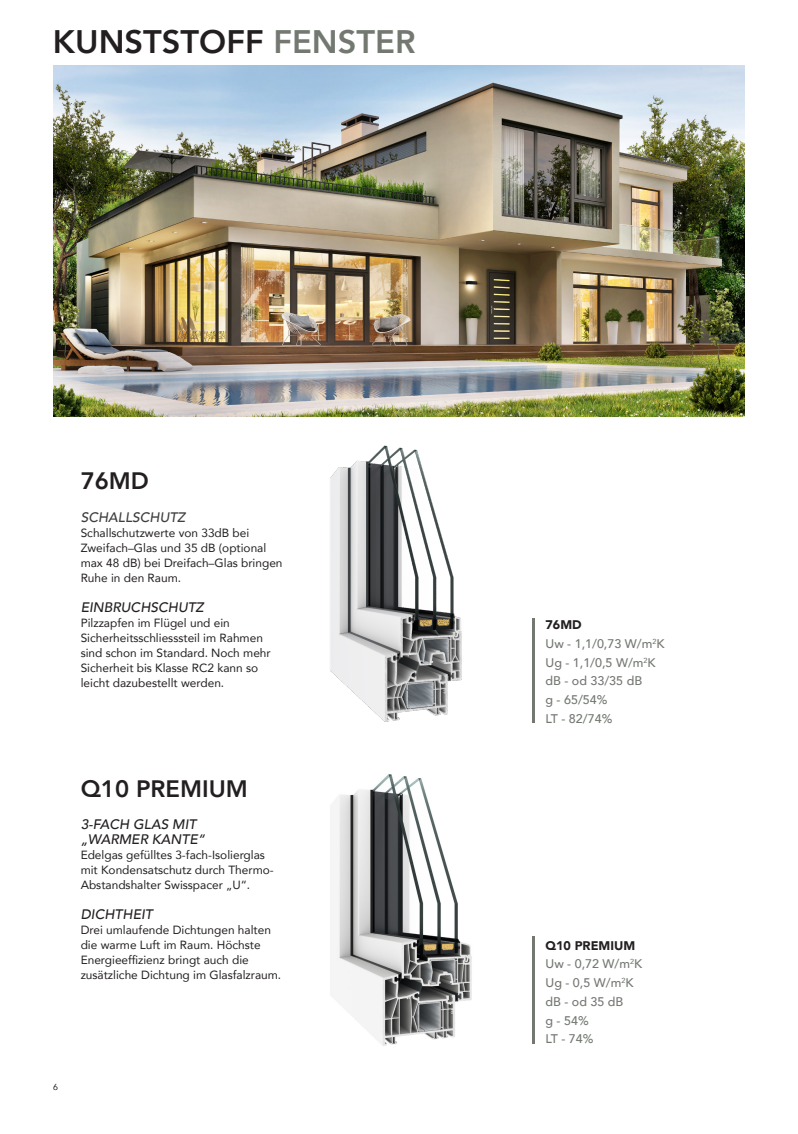
<style>
.page{position:relative;width:798px;height:1134px;background:#fff}
.page>*{position:absolute;margin:0;border:0;box-sizing:border-box;transform-origin:0 0}
.t1{font:800 32.5px "Avenir";color:#231f20}
.t2{font:800 23.75px "Avenir";color:#231f20}
.t3{font:italic 500 13.75px/15px "Avenir";color:#231f20}
.t4{font:italic 500 13.75px "Avenir";color:#3e3e3f}
.t5{font:500 12.5px "Avenir";color:#737871}
.t6{font:900 12.5px "Avenir";color:#231f20}
.t7{font:11.88px/15px "Avenir";color:#231f20}
.t8{font:8.75px "Avenir";color:#231f20}
.s1{color:#737871}
</style>
<div class="page">
<img style="left:330px;top:774px;width:142px;height:272px">
<hr style="left:532px;top:936px;width:3px;height:107px;background:#737871">
<img style="left:330px;top:445px;width:132px;height:277px">
<hr style="left:532px;top:618px;width:3px;height:105px;background:#737871">
<img style="left:53px;top:66px;width:691px;height:350px">
<p class="t1" style="left:53px;top:17px;width:364px">KUNSTSTOFF <span class="s1">FENSTER</span></p>
<p class="t2" style="left:81px;top:462px;width:70px">76MD</p>
<p class="t4" style="left:81px;top:509px;width:106px">SCHALLSCHUTZ</p>
<p class="t7" style="left:81px;top:525px;width:203px">Schallschutzwerte von 33dB bei<br>Zweifach–Glas und 35 dB (optional max 48 dB) bei Dreifach–Glas bringen<br>Ruhe in den Raum.</p>
<p class="t3" style="left:81px;top:599px;width:125px">EINBRUCHSCHUTZ</p>
<p class="t7" style="left:81px;top:615px;width:191px">Pilzzapfen im Flügel und ein<br>Sicherheitsschliesssteil im Rahmen sind schon im Standard. Noch mehr<br>Sicherheit bis Klasse RC2 kann so leicht dazubestellt werden.</p>
<p class="t6" style="left:545px;top:614px;width:38px">76MD</p>
<p class="t5" style="left:545px;top:633px;width:120px">Uw - 1,1/0,73 W/m<sup>2</sup>K</p>
<p class="t5" style="left:545px;top:651px;width:112px">Ug - 1,1/0,5 W/m<sup>2</sup>K</p>
<p class="t5" style="left:545px;top:670px;width:98px">dB - od 33/35 dB</p>
<p class="t5" style="left:545px;top:689px;width:63px">g - 65/54%</p>
<p class="t5" style="left:545px;top:708px;width:68px">LT - 82/74%</p>
<p class="t2" style="left:81px;top:771px;width:169px">Q10 PREMIUM</p>
<p class="t3" style="left:81px;top:817px;width:126px">3-FACH GLAS MIT „WARMER KANTE“</p>
<p class="t7" style="left:81px;top:847px;width:194px">Edelgas gefülltes 3-fach-Isolierglas mit Kondensatschutz durch Thermo-<br>Abstandshalter Swisspacer „U“.</p>
<p class="t3" style="left:81px;top:907px;width:74px">DICHTHEIT</p>
<p class="t7" style="left:81px;top:922px;width:202px">Drei umlaufende Dichtungen halten die warme Luft im Raum. Höchste Energieeffizienz bringt auch die zusätzliche Dichtung im Glasfalzraum.</p>
<p class="t8" style="left:53px;top:1079px;width:6px">6</p>
<p class="t6" style="left:545px;top:934px;width:91px">Q10 PREMIUM</p>
<p class="t5" style="left:545px;top:953px;width:98px">Uw - 0,72 W/m<sup>2</sup>K</p>
<p class="t5" style="left:545px;top:972px;width:89px">Ug - 0,5 W/m<sup>2</sup>K</p>
<p class="t5" style="left:545px;top:991px;width:79px">dB - od 35 dB</p>
<p class="t5" style="left:545px;top:1009px;width:45px">g - 54%</p>
<p class="t5" style="left:545px;top:1028px;width:49px">LT - 74%</p>
</div>
